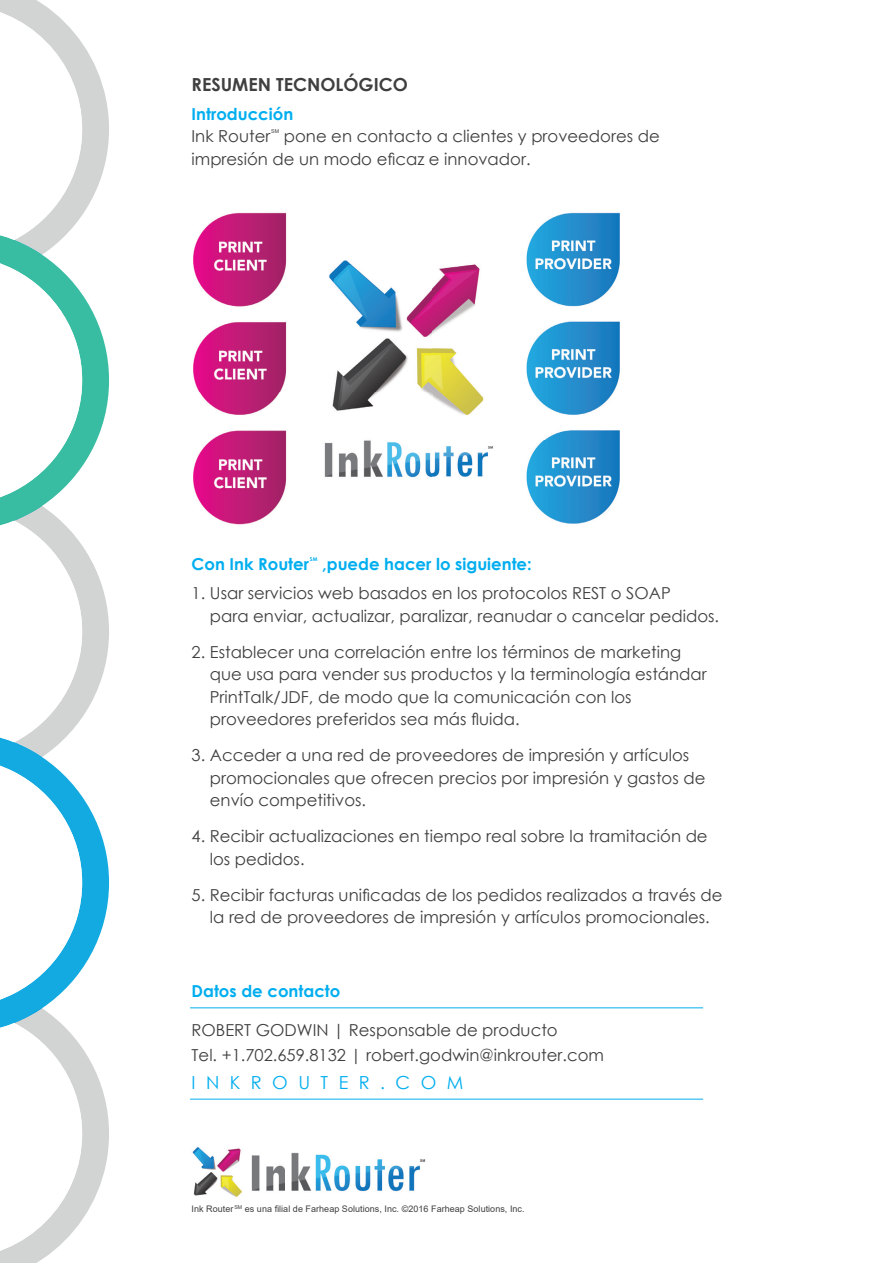
<style>
.page{position:relative;width:893px;height:1263px;background:#fff}
.page>*{position:absolute;margin:0;border:0;box-sizing:border-box;transform-origin:0 0}
.t1{font:700 18px "Century Gothic";color:#403f3f}
.t2{font:18px "Century Gothic";letter-spacing:.58em;color:#00aeef}
.t3{font:16.5px/22.5px "Century Gothic";color:#403f3f}
.t4{font:700 16.5px "Century Gothic";color:#00aeef}
.t5{font:9px "Arial";letter-spacing:.005em;color:#403f3f}
.t6{font:5.25px "Arial";color:#403f3f}
.t7{font:700 5.25px "Century Gothic";color:#00aeef}
</style>
<div class="page">
<img style="left:192px;top:1147px;width:234px;height:50px">
<hr style="left:190px;top:1007px;width:513px;height:1px;background:#00aeef">
<hr style="left:190px;top:1099px;width:513px;height:1px;background:#00aeef">
<img style="left:193px;top:212px;width:427px;height:313px">
<svg style="left:0;top:0;width:109px;height:1263px"></svg>
<p class="t1" style="left:192px;top:70px;width:218px">RESUMEN TECNOLÓGICO</p>
<p class="t4" style="left:192px;top:101px;width:103px">Introducción</p>
<p class="t3" style="left:192px;top:125px;width:80px">Ink Router</p>
<p class="t6" style="left:271px;top:128px;width:10px">SM</p>
<p class="t3" style="left:192px;top:125px;width:470px;text-indent:92px">pone en contacto a clientes y proveedores de impresión de un modo eficaz e innovador.</p>
<p class="t4" style="left:192px;top:551px;width:119px">Con Ink Router</p>
<p class="t7" style="left:310px;top:555px;width:9px">SM</p>
<p class="t4" style="left:322px;top:551px;width:211px">,puede hacer lo siguiente:</p>
<p class="t3" style="left:210px;top:582px;width:511px;text-indent:-18px">1. Usar servicios web basados en los protocolos REST o SOAP<br>para enviar, actualizar, paralizar, reanudar o cancelar pedidos.</p>
<p class="t3" style="left:210px;top:640px;width:498px;text-indent:-18px">2. Establecer una correlación entre los términos de marketing que usa para vender sus productos y la terminología estándar PrintTalk/JDF, de modo que la comunicación con los proveedores preferidos sea más fluida.</p>
<p class="t3" style="left:210px;top:744px;width:497px;text-indent:-18px">3. Acceder a una red de proveedores de impresión y artículos promocionales que ofrecen precios por impresión y gastos de envío competitivos.</p>
<p class="t3" style="left:210px;top:825px;width:499px;text-indent:-18px">4. Recibir actualizaciones en tiempo real sobre la tramitación de los pedidos.</p>
<p class="t3" style="left:192px;top:883px;width:532px;text-align:center">5. Recibir facturas unificadas de los pedidos realizados a través de la red de proveedores de impresión y artículos promocionales.</p>
<p class="t4" style="left:192px;top:978px;width:150px">Datos de contacto</p>
<p class="t3" style="left:192px;top:1017px;width:414px;line-height:25.5px">ROBERT GODWIN | Responsable de producto<br>Tel. +1.702.659.8132 | robert.godwin@inkrouter.com</p>
<p class="t2" style="left:192px;top:1070px;width:273px">INKROUTER.COM</p>
<p class="t5" style="left:192px;top:1202px;width:335px">Ink Router <sup>SM</sup> es una filial de Farheap Solutions, Inc. ©2016 Farheap Solutions, Inc.</p>
</div>
